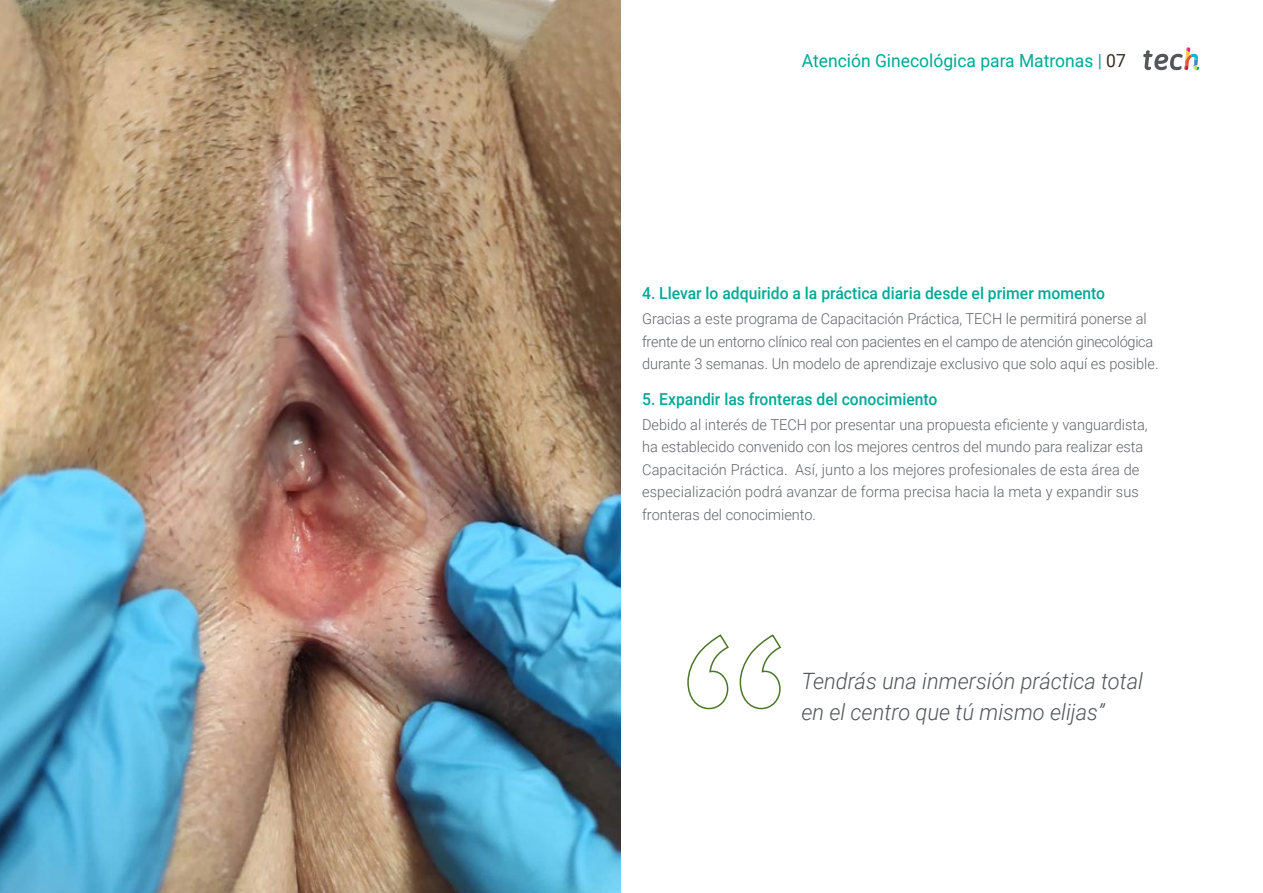
<style>
.page{position:relative;width:1263px;height:893px;background:#fff}
.page>*{position:absolute;margin:0;border:0;box-sizing:border-box;transform-origin:0 0}
.t1{font:italic 300 22.5px/31.5px "Roboto";color:#52555b}
.t2{font:18px "Roboto";color:#00a996}
.t3{font:500 16.5px "Roboto";color:#00a996;scale:.95 1}
.t4{font:300 15px/22.5px "Roboto";color:#61646a}
.s1{color:#312e20}
</style>
<div class="page">
<img style="left:0;top:0;width:621px;height:893px">
<svg style="left:687px;top:634px;width:95px;height:76px"></svg>
<svg style="left:1143px;top:47px;width:56px;height:24px"></svg>
<p class="t2" style="left:802px;top:48px;width:325px">Atención Ginecológica para Matronas | <span class="s1">07</span></p>
<p class="t3" style="left:642px;top:282px;width:489px">4. Llevar lo adquirido a la práctica diaria desde el primer momento</p>
<p class="t4" style="left:642px;top:307px;width:518px">Gracias a este programa de Capacitación Práctica, TECH le permitirá ponerse al frente de un entorno clínico real con pacientes en el campo de atención ginecológica durante 3 semanas. Un modelo de aprendizaje exclusivo que solo aquí es posible.</p>
<p class="t3" style="left:642px;top:388px;width:312px">5. Expandir las fronteras del conocimiento</p>
<p class="t4" style="left:642px;top:413px;width:507px">Debido al interés de TECH por presentar una propuesta eficiente y vanguardista, ha establecido convenido con los mejores centros del mundo para realizar esta Capacitación Práctica. Así, junto a los mejores profesionales de esta área de especialización podrá avanzar de forma precisa hacia la meta y expandir sus fronteras del conocimiento.</p>
<h1 class="t1" style="left:801px;top:664px;width:343px">Tendrás una inmersión práctica total en el centro que tú mismo elijas”</h1>
</div>
